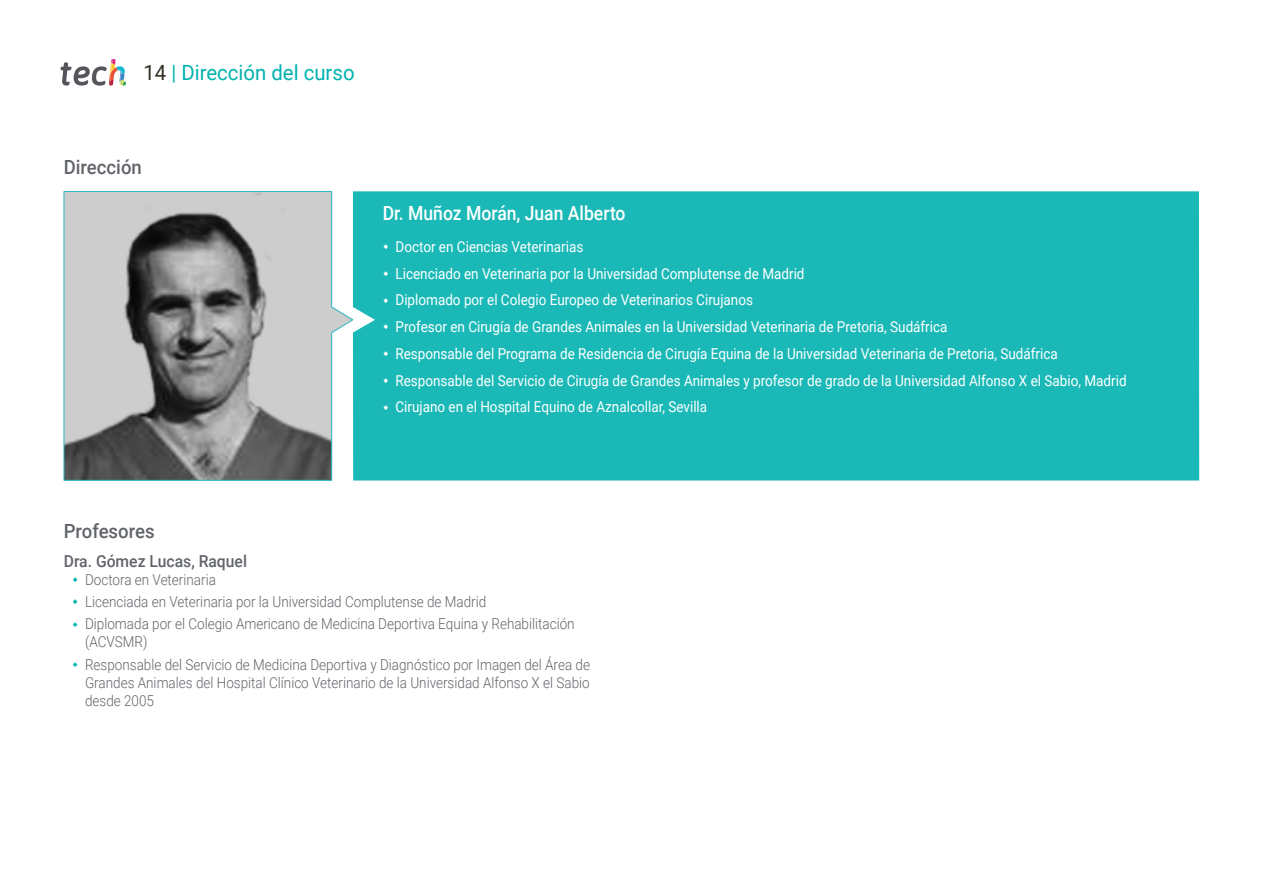
<style>
.page{position:relative;width:1263px;height:893px;background:#fff}
.page>*{position:absolute;margin:0;border:0;box-sizing:border-box;transform-origin:0 0}
.t1{font:21px "Roboto";color:#00b2af}
.t2{font:500 19.5px "Roboto";color:#fff;scale:.9 1}
.t3{font:500 19.5px "Roboto";color:#61646a;scale:.95 1}
.t4{font:500 16.5px "Roboto";color:#61646a;scale:.95 1}
.t5{font:15px/26.7px "Roboto";color:#fff;scale:.9 1}
.t6{font:300 15px/22.2px "Roboto";color:#61646a;scale:.9 1}
.s1{color:#312e20}
</style>
<div class="page">
<div style="left:353px;top:191px;width:846px;height:289px;background:#1ab9b7"></div>
<svg style="left:61px;top:59px;width:65px;height:27px"></svg>
<svg style="left:64px;top:191px;width:289px;height:290px;background:#9fa0a1"></svg>
<svg style="left:384px;top:244px;width:4px;height:5px"></svg>
<svg style="left:384px;top:271px;width:4px;height:5px"></svg>
<svg style="left:384px;top:298px;width:4px;height:5px"></svg>
<svg style="left:384px;top:324px;width:4px;height:5px"></svg>
<svg style="left:384px;top:351px;width:4px;height:5px"></svg>
<svg style="left:384px;top:378px;width:4px;height:5px"></svg>
<svg style="left:384px;top:405px;width:4px;height:5px"></svg>
<h1 class="t1" style="left:144px;top:57px;width:213px"><span class="s1">14</span> | Dirección del curso</h1>
<h2 class="t3" style="left:64px;top:154px;width:84px">Dirección</h2>
<h2 class="t3" style="left:64px;top:517px;width:97px">Profesores</h2>
<h2 class="t2" style="left:383px;top:199px;width:271px">Dr. Muñoz Morán, Juan Alberto</h2>
<p class="t5" style="left:395px;top:232px;width:814px">Doctor en Ciencias Veterinarias<br>Licenciado en Veterinaria por la Universidad Complutense de Madrid<br>Diplomado por el Colegio Europeo de Veterinarios Cirujanos<br>Profesor en Cirugía de Grandes Animales en la Universidad Veterinaria de Pretoria, Sudáfrica<br>Responsable del Programa de Residencia de Cirugía Equina de la Universidad Veterinaria de Pretoria, Sudáfrica Responsable del Servicio de Cirugía de Grandes Animales y profesor de grado de la Universidad Alfonso X el Sabio, Madrid Cirujano en el Hospital Equino de Aznalcollar, Sevilla</p>
<p class="t4" style="left:64px;top:550px;width:194px">Dra. Gómez Lucas, Raquel</p>
<p class="t6" style="left:85px;top:568px;width:546px">Doctora en Veterinaria<br>Licenciada en Veterinaria por la Universidad Complutense de Madrid<br>Diplomada por el Colegio Americano de Medicina Deportiva Equina y Rehabilitación</p>
<p class="t6" style="left:85px;top:630px;width:563px">(ACVSMR)<br>Responsable del Servicio de Medicina Deportiva y Diagnóstico por Imagen del Área de</p>
<p class="t6" style="left:85px;top:673px;width:562px;line-height:18px">Grandes Animales del Hospital Clínico Veterinario de la Universidad Alfonso X el Sabio desde 2005</p>
</div>
